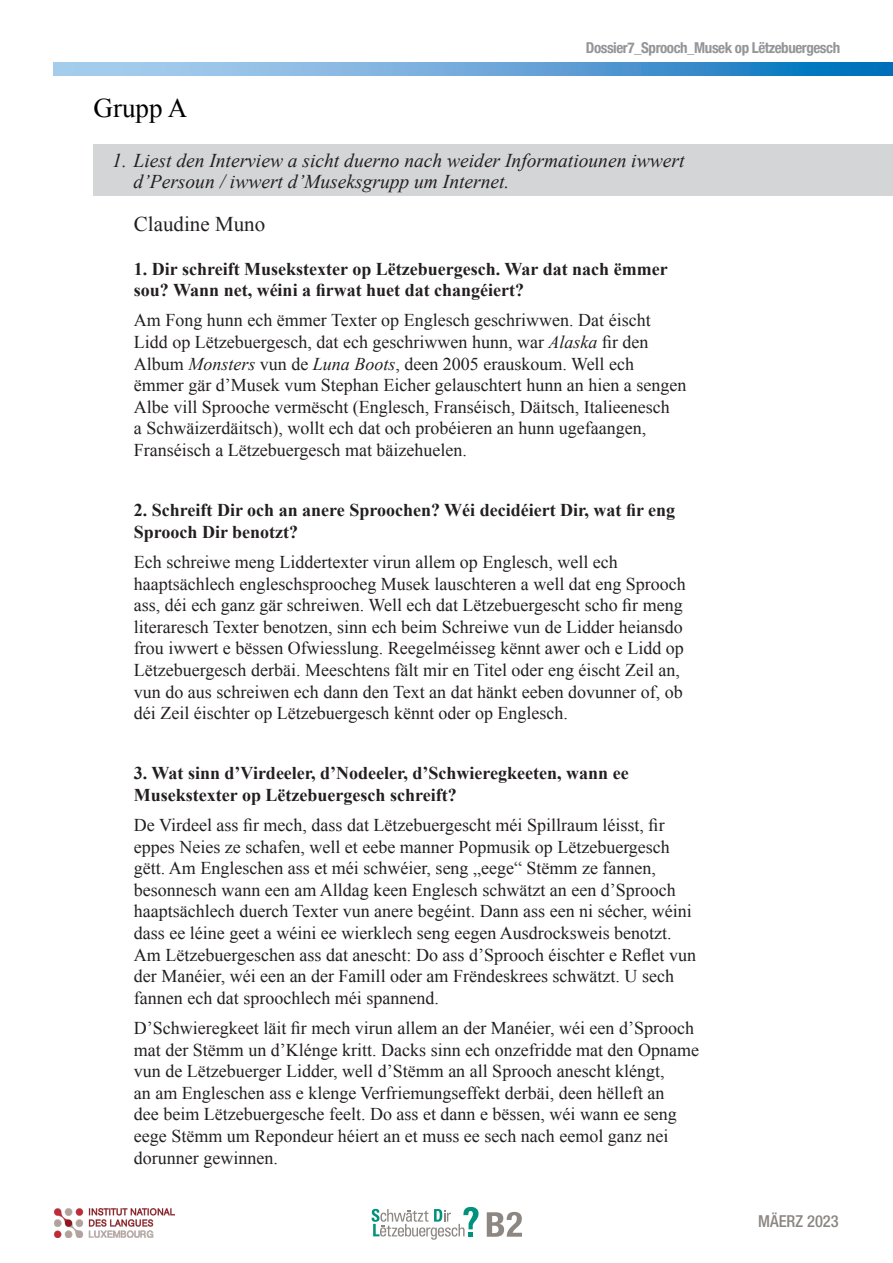
<style>
.page{position:relative;width:893px;height:1263px;background:#fff}
.page>*{position:absolute;margin:0;border:0;box-sizing:border-box;transform-origin:0 0}
.Normal_wrd_9{font:27px "Times New Roman";color:#000}
.t1{font:21px "Times New Roman";color:#231f20}
.t2{font:italic 19.5px/21px "Times New Roman";color:#231f20}
.t3{font:18px/21.6px "Times New Roman";color:#231f20}
.t4{font:700 18px/21.6px "Times New Roman";color:#231f20}
.t5{font:500 condensed 16.5px "Helvetica Neue LT Std";color:#8c8782}
.t6{font:700 condensed 15px "Helvetica Neue";letter-spacing:-.03em;color:#939598}
.s1{font-style:italic}
</style>
<div class="page">
<svg style="left:371px;top:1207px;width:107px;height:33px"></svg>
<svg style="left:487px;top:1212px;width:35px;height:25px"></svg>
<img style="left:55px;top:1209px;width:119px;height:28px">
<svg style="left:54px;top:62px;width:839px;height:13px;background:#64a5d8"></svg>
<div style="left:94px;top:145px;width:799px;height:51px;background:#d4d5d7"></div>
<p class="t6" style="left:586px;top:35px;width:256px">Dossier7_Sprooch_Musek op Lëtzebuergesch</p>
<p class="Normal_wrd_9" style="left:94px;top:89px;width:95px">Grupp A</p>
<p class="t2" style="left:134px;top:149px;width:552px;text-indent:-21px">1. Liest den Interview a sicht duerno nach weider Informatiounen iwwert d’Persoun / iwwert d’Museksgrupp um Internet.</p>
<p class="t1" style="left:134px;top:210px;width:133px">Claudine Muno</p>
<p class="t4" style="left:134px;top:257px;width:535px">1. Dir schreift Musekstexter op Lëtzebuergesch. War dat nach ëmmer sou? Wann net, wéini a firwat huet dat changéiert?</p>
<p class="t3" style="left:134px;top:309px;width:554px">Am Fong hunn ech ëmmer Texter op Englesch geschriwwen. Dat éischt Lidd op Lëtzebuergesch, dat ech geschriwwen hunn, war <span class="s1">Alaska</span> fir den Album <span class="s1">Monsters</span> vun de <span class="s1">Luna Boots</span>, deen 2005 erauskoum. Well ech ëmmer gär d’Musek vum Stephan Eicher gelauschtert hunn an hien a sengen Albe vill Sprooche vermëscht (Englesch, Franséisch, Däitsch, Italieenesch<br>a Schwäizerdäitsch), wollt ech dat och probéieren an hunn ugefaangen, Franséisch a Lëtzebuergesch mat bäizehuelen.</p>
<p class="t4" style="left:134px;top:499px;width:543px">2. Schreift Dir och an anere Sproochen? Wéi decidéiert Dir, wat fir eng<br>Sprooch Dir benotzt?</p>
<p class="t3" style="left:134px;top:551px;width:553px">Ech schreiwe meng Liddertexter virun allem op Englesch, well ech haaptsächlech engleschsproocheg Musek lauschteren a well dat eng Sprooch ass, déi ech ganz gär schreiwen. Well ech dat Lëtzebuergescht scho fir meng literaresch Texter benotzen, sinn ech beim Schreiwe vun de Lidder heiansdo frou iwwert e bëssen Ofwiesslung. Reegelméisseg kënnt awer och e Lidd op Lëtzebuergesch derbäi. Meeschtens fält mir en Titel oder eng éischt Zeil an, vun do aus schreiwen ech dann den Text an dat hänkt eeben dovunner of, ob déi Zeil éischter op Lëtzebuergesch kënnt oder op Englesch.</p>
<p class="t4" style="left:134px;top:762px;width:496px">3. Wat sinn d’Virdeeler, d’Nodeeler, d’Schwieregkeeten, wann ee<br>Musekstexter op Lëtzebuergesch schreift?</p>
<p class="t3" style="left:134px;top:814px;width:564px">De Virdeel ass fir mech, dass dat Lëtzebuergescht méi Spillraum léisst, fir eppes Neies ze schafen, well et eebe manner Popmusik op Lëtzebuergesch gëtt. Am Engleschen ass et méi schwéier, seng „eege“ Stëmm ze fannen, besonnesch wann een am Alldag keen Englesch schwätzt an een d’Sprooch haaptsächlech duerch Texter vun anere begéint. Dann ass een ni sécher, wéini dass ee léine geet a wéini ee wierklech seng eegen Ausdrocksweis benotzt.<br>Am Lëtzebuergeschen ass dat anescht: Do ass d’Sprooch éischter e Reflet vun der Manéier, wéi een an der Famill oder am Frëndeskrees schwätzt. U sech fannen ech dat sproochlech méi spannend.</p>
<p class="t3" style="left:134px;top:1017px;width:567px">D’Schwieregkeet läit fir mech virun allem an der Manéier, wéi een d’Sprooch mat der Stëmm un d’Klénge kritt. Dacks sinn ech onzefridde mat den Opname vun de Lëtzebuerger Lidder, well d’Stëmm an all Sprooch anescht kléngt,<br>an am Engleschen ass e klenge Verfriemungseffekt derbäi, deen hëlleft an<br>dee beim Lëtzebuergesche feelt. Do ass et dann e bëssen, wéi wann ee seng eege Stëmm um Repondeur héiert an et muss ee sech nach eemol ganz nei dorunner gewinnen.</p>
<p class="t5" style="left:758px;top:1211px;width:82px">MÄERZ 2023</p>
</div>
